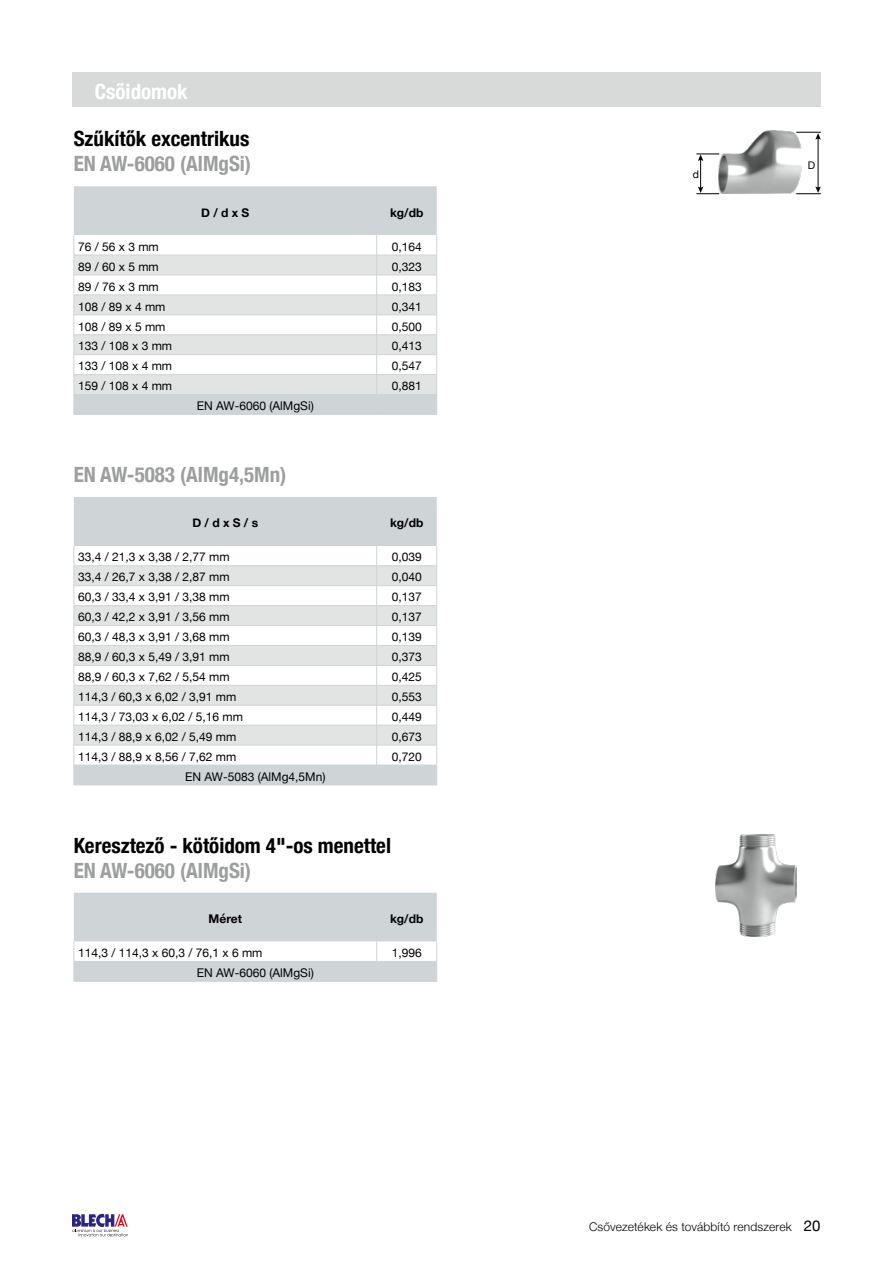
<style>
.page{position:relative;width:893px;height:1263px;background:#fff}
.page>*{position:absolute;margin:0;border:0;box-sizing:border-box;transform-origin:0 0}
.t1{font:700 condensed 21px "Helvetica Neue";color:#9d9e9e}
.t2{font:700 condensed 21px "Helvetica Neue";color:#000}
.t3{font:700 condensed 21px "Helvetica Neue";color:#fff}
.t4{font:12px "Helvetica Neue";color:#000}
.t5{font:300 12px "Helvetica Neue";letter-spacing:.01em;color:#000}
.t6{font:700 12px "Helvetica Neue";color:#000}
.t7{font:10.5px "Helvetica Neue";color:#000}
.s1{font-weight:400;font-size:15px}
</style>
<div class="page">
<svg style="left:72px;top:1214px;width:56px;height:22px"></svg>
<div style="left:72px;top:72px;width:748px;height:34px;background:#d8dada"></div>
<img style="left:715px;top:834px;width:81px;height:102px">
<div style="left:74px;top:186px;width:363px;height:228px;background:#cfd4d6"></div>
<svg style="left:75px;top:235px;width:361px;height:20px"></svg>
<svg style="left:75px;top:256px;width:361px;height:138px;fill:#e1e4e2"></svg>
<hr style="left:74px;top:255px;width:303px;height:1px;background:#cfd4d6">
<hr style="left:377px;top:255px;width:60px;height:1px;background:#cfd4d6">
<hr style="left:74px;top:275px;width:303px;height:1px;background:#cfd4d6">
<hr style="left:377px;top:275px;width:60px;height:1px;background:#cfd4d6">
<hr style="left:74px;top:295px;width:303px;height:1px;background:#cfd4d6">
<hr style="left:377px;top:295px;width:60px;height:1px;background:#cfd4d6">
<hr style="left:74px;top:315px;width:303px;height:1px;background:#cfd4d6">
<hr style="left:377px;top:315px;width:60px;height:1px;background:#cfd4d6">
<hr style="left:74px;top:334px;width:303px;height:1px;background:#cfd4d6">
<hr style="left:377px;top:334px;width:60px;height:1px;background:#cfd4d6">
<hr style="left:74px;top:354px;width:303px;height:1px;background:#cfd4d6">
<hr style="left:377px;top:354px;width:60px;height:1px;background:#cfd4d6">
<hr style="left:74px;top:374px;width:303px;height:1px;background:#cfd4d6">
<hr style="left:377px;top:374px;width:60px;height:1px;background:#cfd4d6">
<svg style="left:376px;top:235px;width:1px;height:159px"></svg>
<hr style="left:74px;top:394px;width:303px;height:1px;background:#cfd4d6">
<svg style="left:74px;top:235px;width:1px;height:179px"></svg>
<hr style="left:377px;top:394px;width:60px;height:1px;background:#cfd4d6">
<svg style="left:436px;top:235px;width:1px;height:179px"></svg>
<hr style="left:74px;top:414px;width:303px;height:1px;background:#cfd4d6">
<hr style="left:377px;top:414px;width:60px;height:1px;background:#cfd4d6">
<div style="left:74px;top:497px;width:363px;height:288px;background:#cfd4d6"></div>
<svg style="left:75px;top:546px;width:361px;height:219px"></svg>
<svg style="left:75px;top:566px;width:361px;height:179px;fill:#e1e4e2"></svg>
<hr style="left:74px;top:565px;width:303px;height:1px;background:#cfd4d6">
<hr style="left:377px;top:565px;width:60px;height:1px;background:#cfd4d6">
<hr style="left:74px;top:585px;width:303px;height:1px;background:#cfd4d6">
<hr style="left:377px;top:585px;width:60px;height:1px;background:#cfd4d6">
<hr style="left:74px;top:605px;width:303px;height:1px;background:#cfd4d6">
<hr style="left:377px;top:605px;width:60px;height:1px;background:#cfd4d6">
<hr style="left:74px;top:625px;width:303px;height:1px;background:#cfd4d6">
<hr style="left:377px;top:625px;width:60px;height:1px;background:#cfd4d6">
<hr style="left:74px;top:645px;width:303px;height:1px;background:#cfd4d6">
<hr style="left:377px;top:645px;width:60px;height:1px;background:#cfd4d6">
<hr style="left:74px;top:665px;width:303px;height:1px;background:#cfd4d6">
<hr style="left:377px;top:665px;width:60px;height:1px;background:#cfd4d6">
<hr style="left:74px;top:685px;width:303px;height:1px;background:#cfd4d6">
<hr style="left:377px;top:685px;width:60px;height:1px;background:#cfd4d6">
<hr style="left:74px;top:705px;width:303px;height:1px;background:#cfd4d6">
<hr style="left:377px;top:705px;width:60px;height:1px;background:#cfd4d6">
<hr style="left:74px;top:725px;width:303px;height:1px;background:#cfd4d6">
<hr style="left:377px;top:725px;width:60px;height:1px;background:#cfd4d6">
<hr style="left:74px;top:745px;width:303px;height:1px;background:#cfd4d6">
<hr style="left:377px;top:745px;width:60px;height:1px;background:#cfd4d6">
<svg style="left:376px;top:546px;width:1px;height:219px"></svg>
<hr style="left:74px;top:765px;width:303px;height:1px;background:#cfd4d6">
<svg style="left:74px;top:546px;width:1px;height:239px"></svg>
<hr style="left:377px;top:765px;width:60px;height:1px;background:#cfd4d6">
<svg style="left:436px;top:546px;width:1px;height:239px"></svg>
<hr style="left:74px;top:785px;width:303px;height:1px;background:#cfd4d6">
<hr style="left:377px;top:785px;width:60px;height:1px;background:#cfd4d6">
<svg style="left:74px;top:893px;width:363px;height:88px"></svg>
<hr style="left:74px;top:981px;width:303px;height:1px;background:#cfd4d6">
<hr style="left:377px;top:981px;width:60px;height:1px;background:#cfd4d6">
<img style="left:719px;top:130px;width:82px;height:64px">
<hr style="left:700px;top:158px;width:1px;height:31px;background:#000">
<svg style="left:696px;top:187px;width:23px;height:7px"></svg>
<svg style="left:696px;top:154px;width:23px;height:7px"></svg>
<hr style="left:818px;top:137px;width:1px;height:52px;background:#000">
<svg style="left:796px;top:132px;width:25px;height:8px"></svg>
<svg style="left:796px;top:186px;width:25px;height:8px"></svg>
<h1 class="t3" style="left:95px;top:74px;width:94px">Csőidomok</h1>
<h1 class="t2" style="left:74px;top:121px;width:177px">Szűkítők excentrikus</h1>
<h1 class="t1" style="left:74px;top:146px;width:179px">EN AW-6060 (AlMgSi)</h1>
<p class="t6" style="left:201px;top:203px;width:50px">D / d x S</p>
<p class="t6" style="left:390px;top:203px;width:35px">kg/db</p>
<p class="t4" style="left:78px;top:238px;width:82px">76 / 56 x 3 mm</p>
<p class="t4" style="left:392px;top:238px;width:32px">0,164</p>
<p class="t4" style="left:78px;top:258px;width:82px">89 / 60 x 5 mm</p>
<p class="t4" style="left:392px;top:258px;width:32px">0,323</p>
<p class="t4" style="left:78px;top:278px;width:82px">89 / 76 x 3 mm</p>
<p class="t4" style="left:392px;top:278px;width:32px">0,183</p>
<p class="t4" style="left:78px;top:298px;width:89px">108 / 89 x 4 mm</p>
<p class="t4" style="left:392px;top:298px;width:32px">0,341</p>
<p class="t4" style="left:78px;top:318px;width:89px">108 / 89 x 5 mm</p>
<p class="t4" style="left:392px;top:318px;width:32px">0,500</p>
<p class="t4" style="left:78px;top:337px;width:96px">133 / 108 x 3 mm</p>
<p class="t4" style="left:392px;top:337px;width:32px">0,413</p>
<p class="t4" style="left:78px;top:357px;width:96px">133 / 108 x 4 mm</p>
<p class="t4" style="left:392px;top:357px;width:32px">0,547</p>
<p class="t4" style="left:78px;top:377px;width:96px">159 / 108 x 4 mm</p>
<p class="t4" style="left:392px;top:377px;width:32px">0,881</p>
<p class="t4" style="left:197px;top:397px;width:119px">EN AW-6060 (AlMgSi)</p>
<h1 class="t1" style="left:74px;top:457px;width:214px">EN AW-5083 (AlMg4,5Mn)</h1>
<p class="t6" style="left:192px;top:514px;width:67px">D / d x S / s</p>
<p class="t6" style="left:390px;top:514px;width:35px">kg/db</p>
<p class="t4" style="left:78px;top:548px;width:153px">33,4 / 21,3 x 3,38 / 2,77 mm</p>
<p class="t4" style="left:392px;top:548px;width:32px">0,039</p>
<p class="t4" style="left:78px;top:568px;width:153px">33,4 / 26,7 x 3,38 / 2,87 mm</p>
<p class="t4" style="left:392px;top:568px;width:32px">0,040</p>
<p class="t4" style="left:78px;top:588px;width:153px">60,3 / 33,4 x 3,91 / 3,38 mm</p>
<p class="t4" style="left:392px;top:588px;width:32px">0,137</p>
<p class="t4" style="left:78px;top:608px;width:153px">60,3 / 42,2 x 3,91 / 3,56 mm</p>
<p class="t4" style="left:392px;top:608px;width:32px">0,137</p>
<p class="t4" style="left:78px;top:628px;width:153px">60,3 / 48,3 x 3,91 / 3,68 mm</p>
<p class="t4" style="left:392px;top:628px;width:32px">0,139</p>
<p class="t4" style="left:78px;top:648px;width:153px">88,9 / 60,3 x 5,49 / 3,91 mm</p>
<p class="t4" style="left:392px;top:648px;width:32px">0,373</p>
<p class="t4" style="left:78px;top:668px;width:153px">88,9 / 60,3 x 7,62 / 5,54 mm</p>
<p class="t4" style="left:392px;top:668px;width:32px">0,425</p>
<p class="t4" style="left:78px;top:688px;width:160px">114,3 / 60,3 x 6,02 / 3,91 mm</p>
<p class="t4" style="left:392px;top:688px;width:32px">0,553</p>
<p class="t4" style="left:78px;top:708px;width:166px">114,3 / 73,03 x 6,02 / 5,16 mm</p>
<p class="t4" style="left:392px;top:708px;width:32px">0,449</p>
<p class="t4" style="left:78px;top:728px;width:160px">114,3 / 88,9 x 6,02 / 5,49 mm</p>
<p class="t4" style="left:392px;top:728px;width:32px">0,673</p>
<p class="t4" style="left:78px;top:748px;width:160px">114,3 / 88,9 x 8,56 / 7,62 mm</p>
<p class="t4" style="left:392px;top:748px;width:32px">0,720</p>
<p class="t4" style="left:185px;top:768px;width:142px">EN AW-5083 (AlMg4,5Mn)</p>
<h1 class="t2" style="left:74px;top:828px;width:319px">Keresztező - kötőidom 4"-os menettel</h1>
<h1 class="t1" style="left:74px;top:853px;width:179px">EN AW-6060 (AlMgSi)</h1>
<p class="t6" style="left:209px;top:909px;width:35px">Méret</p>
<p class="t6" style="left:390px;top:909px;width:35px">kg/db</p>
<p class="t4" style="left:78px;top:944px;width:186px">114,3 / 114,3 x 60,3 / 76,1 x 6 mm</p>
<p class="t4" style="left:392px;top:944px;width:32px">1,996</p>
<p class="t4" style="left:197px;top:964px;width:119px">EN AW-6060 (AlMgSi)</p>
<p class="t7" style="left:693px;top:167px;width:8px">d</p>
<p class="t7" style="left:808px;top:157px;width:9px">D</p>
<p class="t5" style="left:589px;top:1216px;width:233px">Csővezetékek és továbbító rendszerek <span class="s1">20</span></p>
</div>
